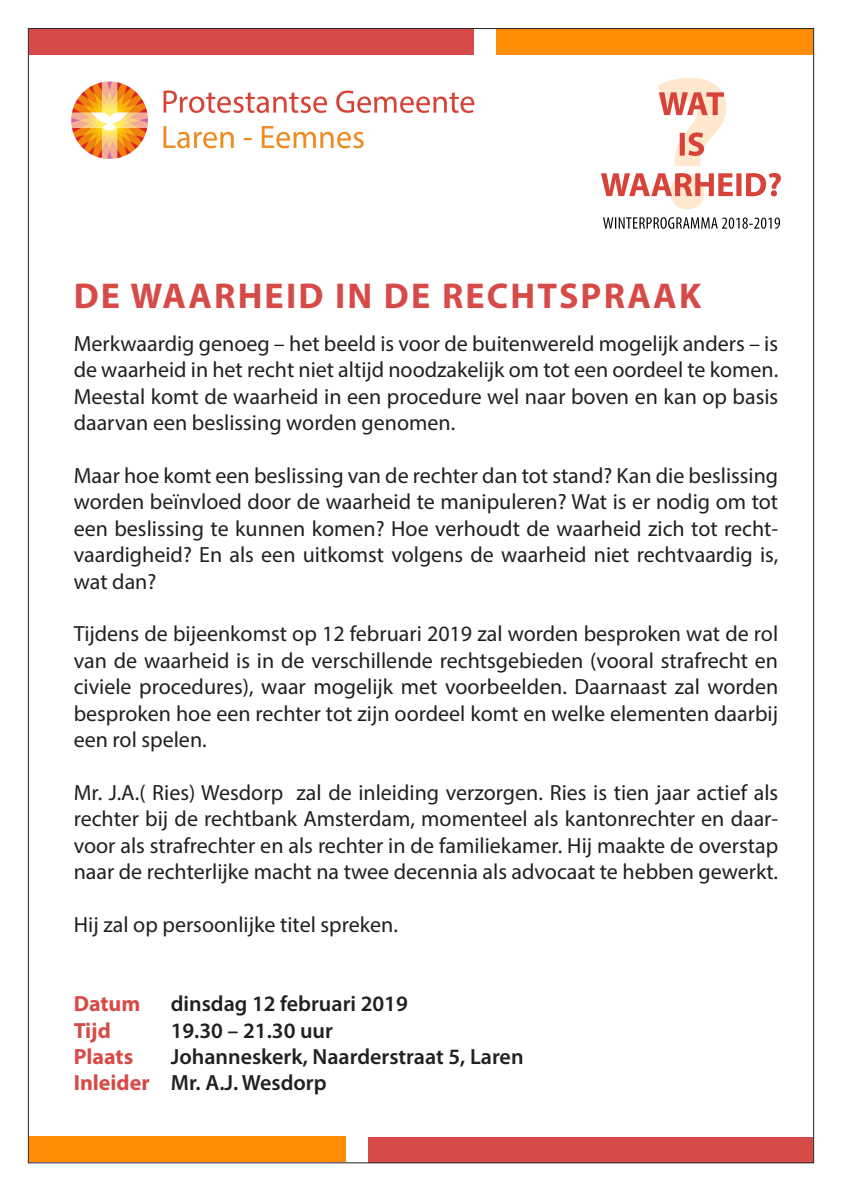
<style>
.page{position:relative;width:842px;height:1191px;background:#fff}
.page>*{position:absolute;margin:0;border:0;box-sizing:border-box;transform-origin:0 0}
.plat_uitgevuld{font:700 36px "Myriad Pro";letter-spacing:.06em;color:#d64b48}
.t1{font:22px/26.4px "Myriad Pro";color:#231f20;text-align:justify}
.plat_uitgevuld-2{font:600 22px "Myriad Pro";color:#231f20}
.plat_uitgevuld-3{font:700 22px "Myriad Pro";color:#d64b48}
.s1{font-weight:700;color:#d64b48}
</style>
<div class="page">
<div style="left:29px;top:29px;width:445px;height:26px;background:#d64b48"></div>
<div style="left:496px;top:29px;width:317px;height:26px;background:#ff8c04"></div>
<div style="left:368px;top:1136px;width:445px;height:26px;background:#d64b48"></div>
<div style="left:29px;top:1136px;width:317px;height:26px;background:#ff8c04"></div>
<img style="left:71px;top:81px;width:404px;height:78px">
<img style="left:601px;top:78px;width:180px;height:151px">
<p class="plat_uitgevuld" style="left:74px;top:272px;width:629px">DE WAARHEID IN DE RECHTSPRAAK</p>
<p class="t1" style="left:74px;top:330px;width:706px">Merkwaardig genoeg – het beeld is voor de buitenwereld mogelijk anders – is de waarheid in het recht niet altijd noodzakelijk om tot een oordeel te komen.<br>Meestal komt de waarheid in een procedure wel naar boven en kan op basis daarvan een beslissing worden genomen.</p>
<p class="t1" style="left:74px;top:462px;width:706px">Maar hoe komt een beslissing van de rechter dan tot stand? Kan die beslissing worden beïnvloed door de waarheid te manipuleren? Wat is er nodig om tot een beslissing te kunnen komen? Hoe verhoudt de waarheid zich tot recht&shy;vaardigheid? En als een uitkomst volgens de waarheid niet rechtvaardig is, wat dan?</p>
<p class="t1" style="left:74px;top:620px;width:706px">Tijdens de bijeenkomst op 12 februari 2019 zal worden besproken wat de rol van de waarheid is in de verschillende rechtsgebieden (vooral strafrecht en civiele procedures), waar mogelijk met voorbeelden. Daarnaast zal worden besproken hoe een rechter tot zijn oordeel komt en welke elementen daarbij een rol spelen.</p>
<p class="t1" style="left:74px;top:779px;width:706px">Mr. J.A.( Ries) Wesdorp zal de inleiding verzorgen. Ries is tien jaar actief als rechter bij de rechtbank Amsterdam, momenteel als kantonrechter en daar&shy;voor als strafrechter en als rechter in de familiekamer. Hij maakte de overstap naar de rechterlijke macht na twee decennia als advocaat te hebben gewerkt.</p>
<p class="t1" style="left:74px;top:911px;width:326px">Hij zal op persoonlijke titel spreken.</p>
<p class="plat_uitgevuld-3" style="left:74px;top:989px;width:68px">Datum</p>
<p class="plat_uitgevuld-2" style="left:171px;top:989px;width:239px">dinsdag 12 februari 2019</p>
<p class="plat_uitgevuld-3" style="left:74px;top:1015px;width:39px">Tijd</p>
<p class="plat_uitgevuld-2" style="left:171px;top:1016px;width:164px">19.30 – 21.30 uur</p>
<p class="plat_uitgevuld-3" style="left:74px;top:1042px;width:61px">Plaats</p>
<p class="plat_uitgevuld-2" style="left:171px;top:1042px;width:354px">Johanneskerk, Naarderstraat 5, Laren</p>
<p class="plat_uitgevuld-2" style="left:74px;top:1069px;width:254px"><span class="s1">Inleider</span> Mr. A.J. Wesdorp</p>
</div>
